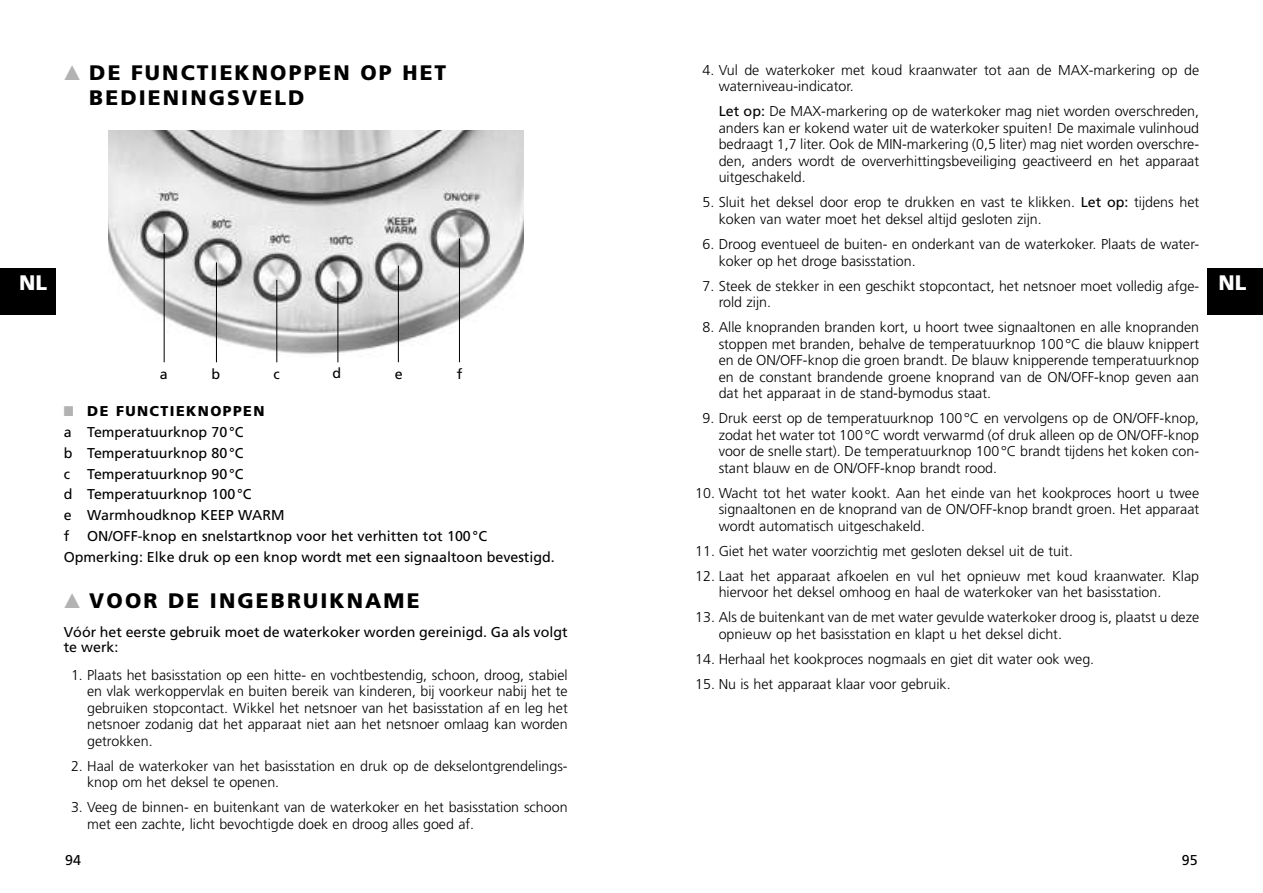
<style>
.page{position:relative;width:1263px;height:893px;background:#fff}
.page>*{position:absolute;margin:0;border:0;box-sizing:border-box;transform-origin:0 0}
.t1{font:900 21px/25.2px "Frutiger";letter-spacing:.1em;color:#000}
.t2{font:900 21px "Frutiger";color:#fff}
.t3{font:300 14.25px/16.5px "Frutiger";color:#000}
.t4{font:14.25px/20.7px "Frutiger";color:#000}
.s1{font-weight:400}
.s2{color:#b2b2b2}
.s3{font-weight:900}
</style>
<div class="page">
<div style="left:0;top:268px;width:55px;height:47px;background:#000"></div>
<div style="left:1208px;top:268px;width:55px;height:47px;background:#000"></div>
<img style="left:108px;top:130px;width:415px;height:227px">
<hr style="left:276px;top:280px;width:1px;height:82px;background:#000">
<hr style="left:337px;top:282px;width:1px;height:80px;background:#000">
<hr style="left:216px;top:262px;width:1px;height:100px;background:#000">
<hr style="left:164px;top:234px;width:1px;height:128px;background:#000">
<hr style="left:398px;top:266px;width:1px;height:96px;background:#000">
<hr style="left:459px;top:238px;width:1px;height:124px;background:#000">
<p class="t3" style="left:719px;top:62px;width:482px;text-indent:-16px">4. Vul de waterkoker met koud kraanwater tot aan de MAX-markering op de waterniveau-indicator.</p>
<p class="t3" style="left:719px;top:104px;width:482px;text-align:justify"><span class="s1">Let op:</span> De MAX-markering op de waterkoker mag niet worden overschreden, anders kan er kokend water uit de waterkoker spuiten! De maximale vulinhoud bedraagt 1,7 liter. Ook de MIN-markering (0,5 liter) mag niet worden overschre&shy;den, anders wordt de oververhittingsbeveiliging geactiveerd en het apparaat uitgeschakeld.</p>
<p class="t3" style="left:719px;top:195px;width:482px;text-indent:-16px">5. Sluit het deksel door erop te drukken en vast te klikken. <span class="s1">Let op:</span> tijdens het koken van water moet het deksel altijd gesloten zijn.</p>
<p class="t3" style="left:719px;top:236px;width:482px;text-indent:-16px">6. Droog eventueel de buiten- en onderkant van de waterkoker. Plaats de water&shy;koker op het droge basisstation.</p>
<p class="t3" style="left:719px;top:278px;width:482px;text-indent:-16px">7. Steek de stekker in een geschikt stopcontact, het netsnoer moet volledig afge&shy;rold zijn.</p>
<p class="t3" style="left:719px;top:319px;width:482px;text-align:justify;text-indent:-16px">8. Alle knopranden branden kort, u hoort twee signaaltonen en alle knopranden stoppen met branden, behalve de temperatuurknop 100 °C die blauw knippert en de ON/OFF-knop die groen brandt. De blauw knipperende temperatuurknop en de constant brandende groene knoprand van de ON/OFF-knop geven aan dat het apparaat in de stand-bymodus staat.</p>
<p class="t3" style="left:719px;top:410px;width:482px;text-align:justify;text-indent:-16px">9. Druk eerst op de temperatuurknop 100 °C en vervolgens op de ON/OFF-knop, zodat het water tot 100 °C wordt verwarmd (of druk alleen op de ON/OFF-knop voor de snelle start). De temperatuurknop 100 °C brandt tijdens het koken con&shy;stant blauw en de ON/OFF-knop brandt rood.</p>
<p class="t3" style="left:719px;top:485px;width:482px;text-align:justify;text-indent:-23px">10. Wacht tot het water kookt. Aan het einde van het kookproces hoort u twee signaaltonen en de knoprand van de ON/OFF-knop brandt groen. Het apparaat wordt automatisch uitgeschakeld.</p>
<p class="t3" style="left:695px;top:543px;width:379px">11. Giet het water voorzichtig met gesloten deksel uit de tuit.</p>
<p class="t3" style="left:719px;top:568px;width:482px;text-indent:-23px">12. Laat het apparaat afkoelen en vul het opnieuw met koud kraanwater. Klap hiervoor het deksel omhoog en haal de waterkoker van het basisstation.</p>
<p class="t3" style="left:719px;top:609px;width:482px;text-indent:-23px">13. Als de buitenkant van de met water gevulde waterkoker droog is, plaatst u deze opnieuw op het basisstation en klapt u het deksel dicht.</p>
<p class="t3" style="left:695px;top:651px;width:400px">14. Herhaal het kookproces nogmaals en giet dit water ook weg.</p>
<p class="t3" style="left:695px;top:676px;width:257px">15. Nu is het apparaat klaar voor gebruik.</p>
<h1 class="t1" style="left:89px;top:61px;width:358px;text-indent:-26px"><span class="s2">▲</span> DE FUNCTIEKNOPPEN OP HET<br>BEDIENINGSVELD</h1>
<h1 class="t2" style="left:19px;top:272px;width:30px">NL</h1>
<h1 class="t2" style="left:1218px;top:272px;width:30px">NL</h1>
<p class="t4" style="left:274px;top:364px;width:8px">c</p>
<p class="t4" style="left:333px;top:364px;width:10px">d</p>
<p class="t4" style="left:457px;top:364px;width:7px">f</p>
<p class="t4" style="left:160px;top:364px;width:9px">a</p>
<p class="t4" style="left:211px;top:364px;width:10px">b</p>
<p class="t4" style="left:395px;top:364px;width:9px">e</p>
<p class="t4" style="left:64px;top:402px;width:222px"><span class="s2">■</span> <span class="s3">DE FUNCTIEKNOPPEN<br></span>a Temperatuurknop 70 °C<br>b Temperatuurknop 80 °C<br>c Temperatuurknop 90 °C<br>d Temperatuurknop 100 °C<br>e Warmhoudknop KEEP WARM f</p>
<p class="t4" style="left:64px;top:526px;width:492px;text-indent:23px">ON/OFF-knop en snelstartknop voor het verhitten tot 100 °C<br>Opmerking: Elke druk op een knop wordt met een signaaltoon bevestigd.</p>
<h1 class="t1" style="left:64px;top:589px;width:357px"><span class="s2">▲</span> VOOR DE INGEBRUIKNAME</h1>
<p class="t4" style="left:64px;top:624px;width:505px;line-height:15.8px">Vóór het eerste gebruik moet de waterkoker worden gereinigd. Ga als volgt te werk:</p>
<p class="t3" style="left:87px;top:667px;width:482px;text-align:justify;text-indent:-16px">1. Plaats het basisstation op een hitte- en vochtbestendig, schoon, droog, stabiel en vlak werkoppervlak en buiten bereik van kinderen, bij voorkeur nabij het te gebruiken stopcontact. Wikkel het netsnoer van het basisstation af en leg het netsnoer zodanig dat het apparaat niet aan het netsnoer omlaag kan worden getrokken.</p>
<p class="t3" style="left:87px;top:758px;width:482px;text-indent:-16px">2. Haal de waterkoker van het basisstation en druk op de dekselontgrendelings&shy;knop om het deksel te openen.</p>
<p class="t3" style="left:87px;top:799px;width:482px;text-indent:-16px">3. Veeg de binnen- en buitenkant van de waterkoker en het basisstation schoon met een zachte, licht bevochtigde doek en droog alles goed af.</p>
<p class="t4" style="left:65px;top:850px;width:17px">94</p>
<p class="t4" style="left:1182px;top:850px;width:17px">95</p>
</div>
